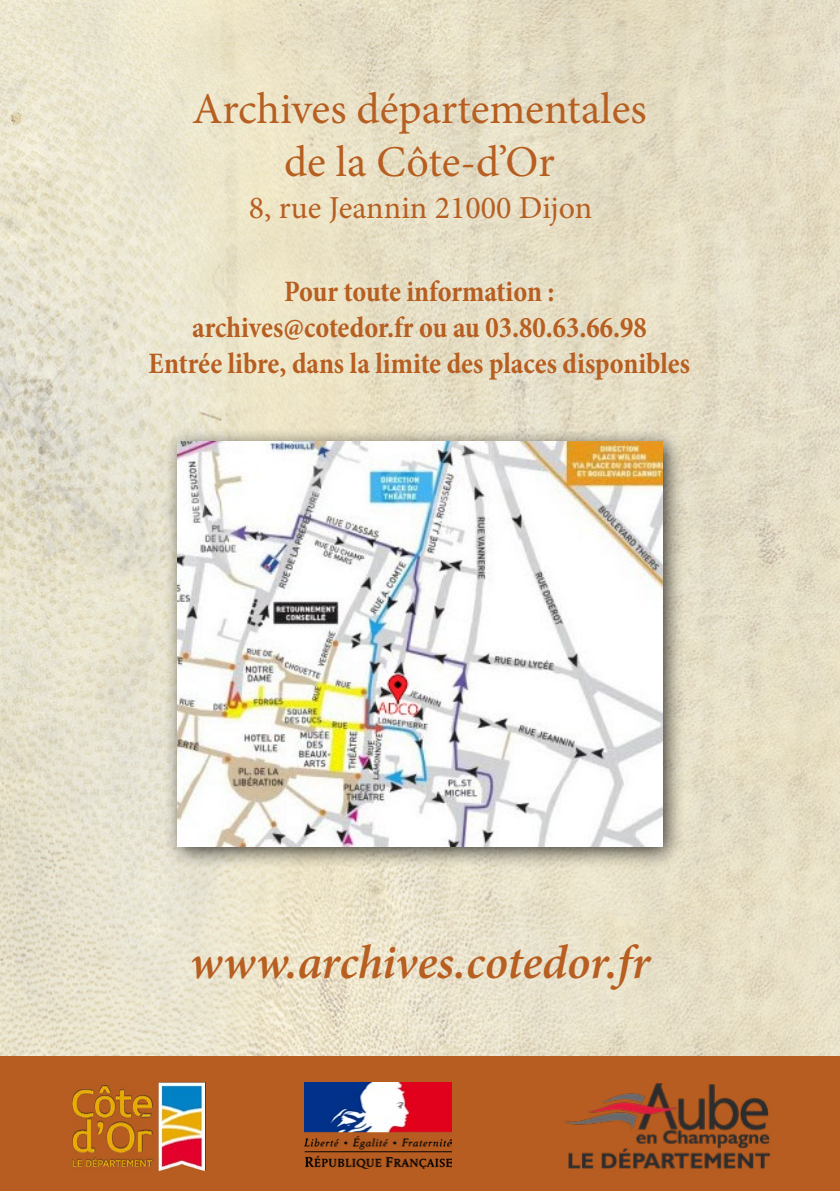
<style>
.page{position:relative;width:840px;height:1191px;background:#fff}
.page>*{position:absolute;margin:0;border:0;box-sizing:border-box;transform-origin:0 0}
.t1{font:italic 600 48px "Minion Pro";letter-spacing:-.005em;color:#b75e21}
.t2{font:44px "Minion Pro";color:#b75e21}
.t3{font:32px "Minion Pro";color:#b75e21}
.t4{font:700 condensed 30px "Minion Pro";color:#b75e21;scale:.95 1}
</style>
<div class="page">
<img style="left:0;top:0;width:839px;height:1056px">
<div style="left:0;top:1056px;width:839px;height:135px;background:#b75d21"></div>
<img style="left:564px;top:1083px;width:206px;height:86px">
<div style="left:163px;top:427px;width:521px;height:442px;background:#000;opacity:.75"></div>
<img style="left:178px;top:442px;width:483px;height:404px">
<img style="left:72px;top:1082px;width:133px;height:88px">
<img style="left:305px;top:1082px;width:146px;height:86px">
<p class="t2" style="left:192px;top:80px;width:455px">Archives départementales</p>
<p class="t2" style="left:284px;top:132px;width:272px">de la Côte-d’Or</p>
<p class="t3" style="left:249px;top:186px;width:345px">8, rue Jeannin 21000 Dijon</p>
<p class="t4" style="left:284px;top:270px;width:286px">Pour toute information :</p>
<p class="t4" style="left:192px;top:306px;width:479px">archives@cotedor.fr ou au 03.80.63.66.98</p>
<p class="t4" style="left:148px;top:342px;width:571px">Entrée libre, dans la limite des places disponibles</p>
<p class="t1" style="left:190px;top:929px;width:461px">www.archives.cotedor.fr</p>
</div>
